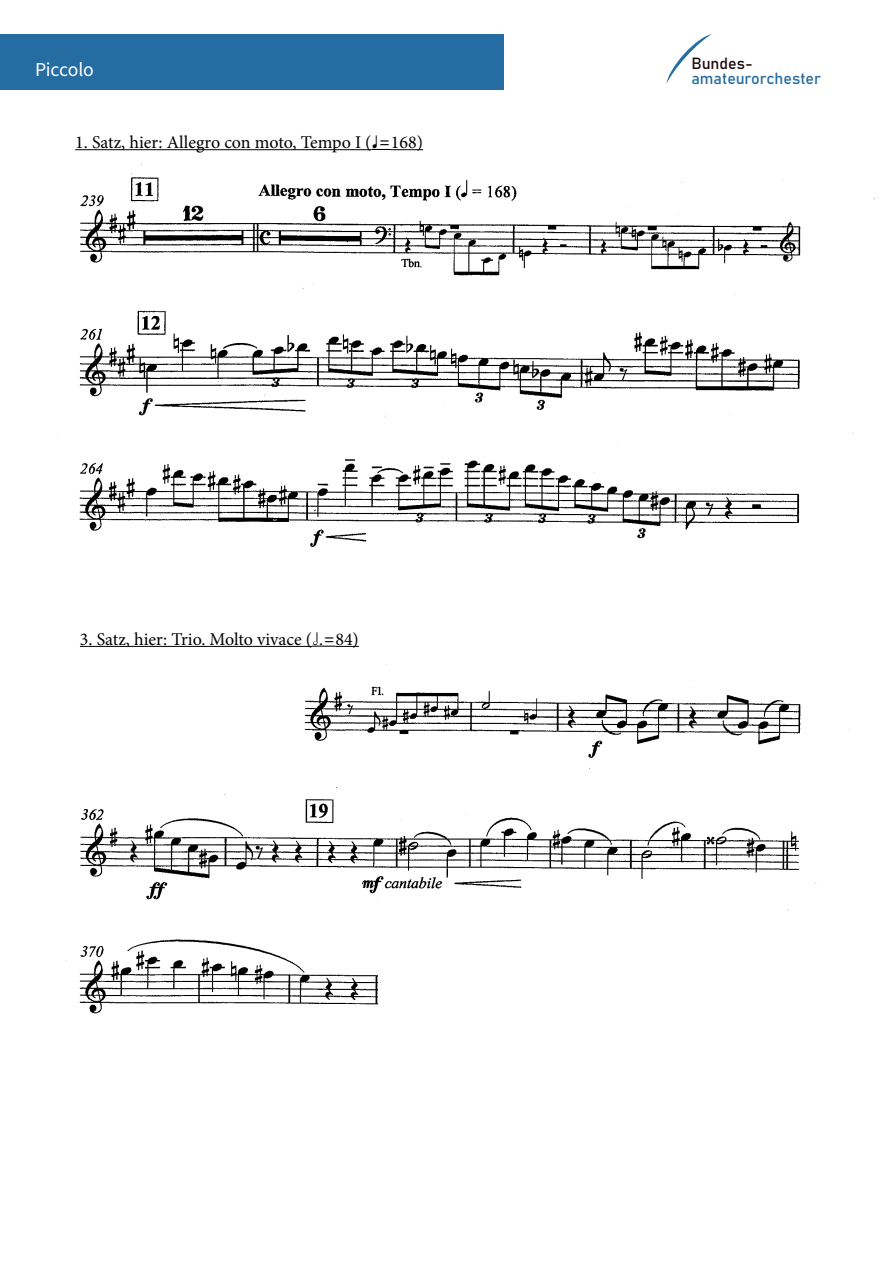
<style>
.page{position:relative;width:893px;height:1263px;background:#fff}
.page>*{position:absolute;margin:0;border:0;box-sizing:border-box;transform-origin:0 0}
.t1{font:19.65px "Source Sans Pro";letter-spacing:-.015em;color:#fff}
.t2{font:18px "Minion Pro";color:#000}
.t3{font:16.05px "Bahnschrift";color:#246ca1}
.t4{font:16.05px "Bahnschrift";color:#1d0809}
</style>
<div class="page">
<div style="left:0;top:34px;width:504px;height:55px;background:#246ca1"></div>
<svg style="left:666px;top:34px;width:46px;height:50px"></svg>
<hr style="left:75px;top:149px;width:296px;height:1px;background:#000">
<hr style="left:391px;top:149px;width:32px;height:1px;background:#000">
<img style="left:57px;top:164px;width:818px;height:384px">
<hr style="left:80px;top:646px;width:232px;height:1px;background:#000">
<img style="left:66px;top:664px;width:783px;height:350px">
<div style="left:64px;top:660px;width:272px;height:127px;background:#fff"></div>
<div style="left:378px;top:921px;width:429px;height:126px;background:#fff"></div>
<img style="left:304px;top:687px;width:40px;height:58px">
<svg style="left:371px;top:148px;width:20px;height:2px"></svg>
<svg style="left:312px;top:645px;width:47px;height:2px"></svg>
<p class="t1" style="left:35px;top:57px;width:60px">Piccolo</p>
<p class="t4" style="left:691px;top:51px;width:63px">Bundes-</p>
<p class="t3" style="left:691px;top:66px;width:131px">amateurorchester</p>
<p class="t2" style="left:75px;top:130px;width:349px">1. Satz, hier: Allegro con moto, Tempo I (♩ 168)</p>
<p class="t2" style="left:80px;top:627px;width:280px">3. Satz, hier: Trio. Molto vivace (♩ 84)</p>
</div>
